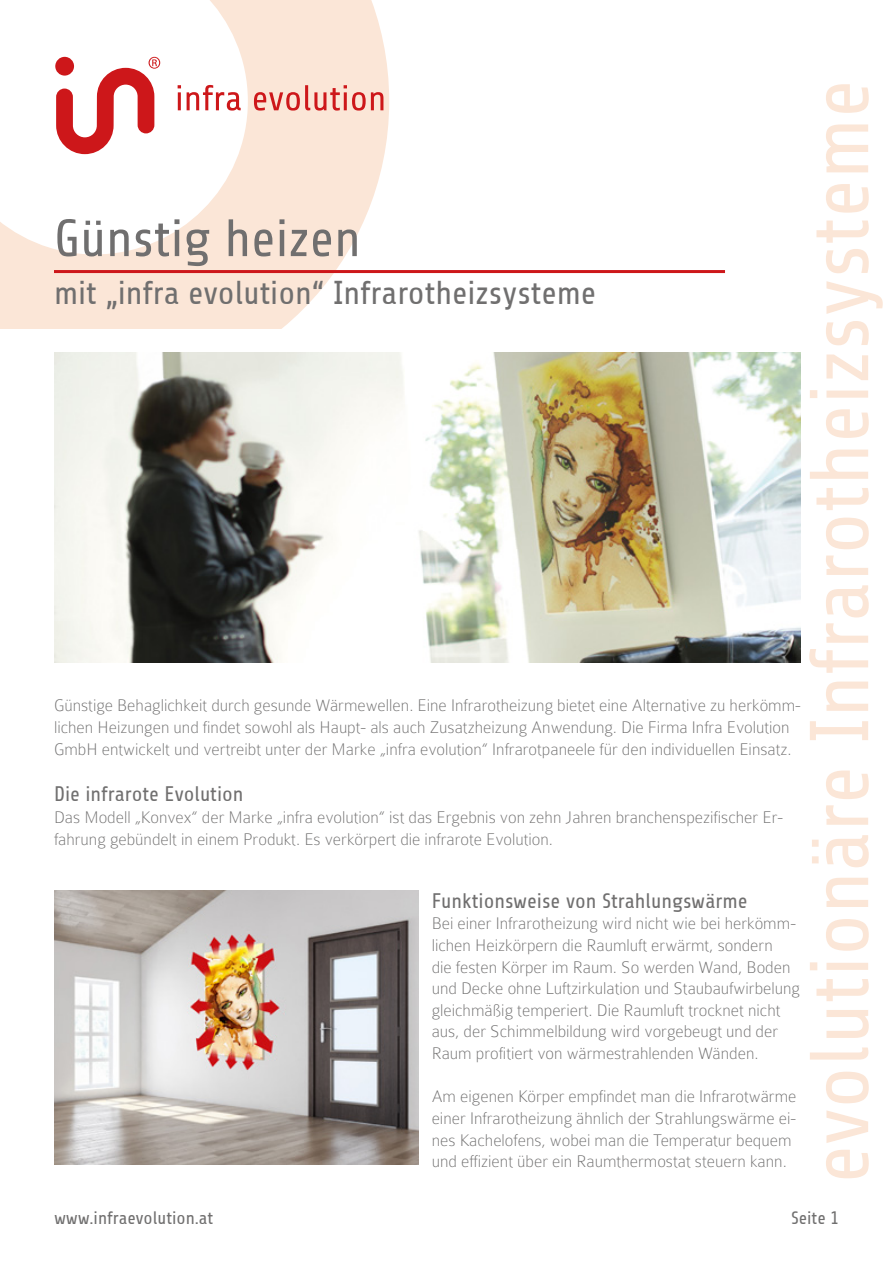
<style>
.page{position:relative;width:893px;height:1263px;background:#fff}
.page>*{position:absolute;margin:0;border:0;box-sizing:border-box;transform-origin:0 0}
.t1{font:83.25px "Share";color:#fbe6d7}
.t2{font:52.5px "Share";color:#706f6f}
.t3{font:33px "Share";color:#706f6f}
.t4{font:21px "Share";color:#706f6f}
.t5{font:100 18px/21.6px "Colaborate";color:#706f6f}
.t6{font:18px "Share";color:#706f6f}
</style>
<div class="page">
<svg style="left:0;top:0;width:389px;height:353px;background:#fbe9dc"></svg>
<svg style="left:0;top:0;width:248px;height:254px"></svg>
<svg style="left:55px;top:57px;width:105px;height:97px"></svg>
<svg style="left:178px;top:85px;width:205px;height:26px"></svg>
<div style="left:0;top:0;width:54px;height:54px;background:#fff"></div>
<hr style="left:54px;top:270px;width:671px;height:3px;background:#cd171a">
<div style="left:0;top:330px;width:332px;height:140px;background:#fff"></div>
<img style="left:54px;top:353px;width:747px;height:309px">
<img style="left:54px;top:891px;width:364px;height:273px">
<h2 class="t2" style="left:54px;top:211px;width:308px">Günstig heizen</h2>
<h3 class="t3" style="left:54px;top:276px;width:544px">mit „infra evolution“ Infrarotheizsysteme</h3>
<p class="t5" style="left:54px;top:695px;width:748px">Günstige Behaglichkeit durch gesunde Wärmewellen. Eine Infrarotheizung bietet eine Alternative zu herkömm&shy;lichen Heizungen und findet sowohl als Haupt- als auch Zusatzheizung Anwendung. Die Firma Infra Evolution<br>GmbH entwickelt und vertreibt unter der Marke „infra evolution“ Infrarotpaneele für den individuellen Einsatz.</p>
<p class="t4" style="left:54px;top:783px;width:191px">Die infrarote Evolution</p>
<p class="t5" style="left:54px;top:806px;width:731px">Das Modell „Konvex“ der Marke „infra evolution“ ist das Ergebnis von zehn Jahren branchenspezifischer Er&shy;fahrung gebündelt in einem Produkt. Es verkörpert die infrarote Evolution.</p>
<p class="t4" style="left:432px;top:890px;width:318px">Funktionsweise von Strahlungswärme</p>
<p class="t5" style="left:432px;top:913px;width:370px">Bei einer Infrarotheizung wird nicht wie bei herkömm&shy;lichen Heizkörpern die Raumluft erwärmt, sondern<br>die festen Körper im Raum. So werden Wand, Boden und Decke ohne Luftzirkulation und Staubaufwirbelung gleichmäßig temperiert. Die Raumluft trocknet nicht aus, der Schimmelbildung wird vorgebeugt und der Raum profitiert von wärmestrahlenden Wänden.</p>
<p class="t5" style="left:432px;top:1086px;width:366px">Am eigenen Körper empfindet man die Infrarotwärme einer Infrarotheizung ähnlich der Strahlungswärme ei&shy;nes Kachelofens, wobei man die Temperatur bequem und effizient über ein Raumthermostat steuern kann.</p>
<h1 class="t1" style="left:797px;top:1184px;width:1106px;rotate:-90deg">evolutionäre Infrarotheizsysteme</h1>
<p class="t6" style="left:54px;top:1208px;width:161px">www.infraevolution.at</p>
<p class="t6" style="left:791px;top:1208px;width:49px">Seite 1</p>
</div>
